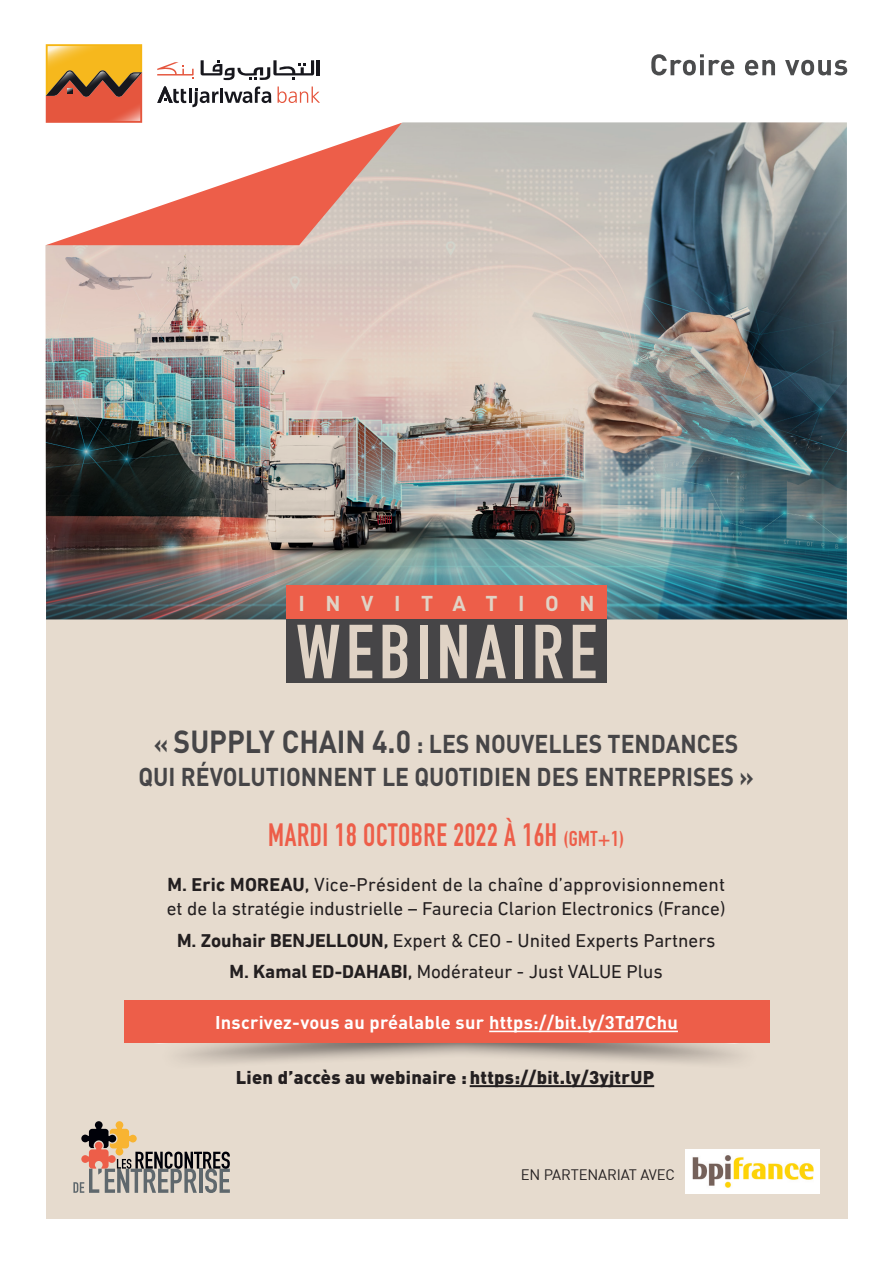
<style>
.page{position:relative;width:893px;height:1263px;background:#fff}
.page>*{position:absolute;margin:0;border:0;box-sizing:border-box;transform-origin:0 0}
.t1{font:700 75.15px "DIN Condensed";letter-spacing:.07em;color:#e0d3c5}
.t2{font:700 31.8px "DIN Condensed";letter-spacing:.02em;color:#ed5e49;scale:.9 1}
.t3{font:700 25.5px/33px "DIN";color:#464547;text-align:center;scale:.9 1}
.t4{font:700 21.15px "DIN";letter-spacing:.97em;color:#e0d3c5}
.t5{font:19.05px "DIN Next LT Arabic";color:#231f20}
.t6{font:700 18.3px "DIN";letter-spacing:.015em;color:#fff}
.t7{font:900 18.3px "DIN";letter-spacing:.015em;color:#231f20}
.t8{font:14.85px "DIN";letter-spacing:-.01em;color:#231f20}
.s1{font-size:31.5px}
.s2{font-size:21.15px}
.s3{font-weight:700}
.s4{font-weight:500}
</style>
<div class="page">
<div style="left:46px;top:619px;width:801px;height:600px;background:#e6dbce"></div>
<img style="left:45px;top:122px;width:802px;height:497px">
<svg style="left:651px;top:54px;width:83px;height:21px"></svg>
<svg style="left:745px;top:60px;width:30px;height:15px"></svg>
<svg style="left:785px;top:60px;width:62px;height:15px"></svg>
<svg style="left:73px;top:1121px;width:157px;height:72px"></svg>
<img style="left:685px;top:1149px;width:134px;height:44px">
<svg style="left:46px;top:44px;width:356px;height:201px"></svg>
<div style="left:286px;top:586px;width:321px;height:93px;background:#ed5e49"></div>
<div style="left:158px;top:1011px;width:603px;height:58px;background:#231f20;opacity:.75"></div>
<svg style="left:153px;top:1042px;width:587px;height:1px"></svg>
<div style="left:124px;top:1000px;width:645px;height:42px;background:#ed5e49"></div>
<hr style="left:470px;top:1085px;width:184px;height:2px;background:#231f20">
<hr style="left:489px;top:1030px;width:189px;height:2px;background:#fff">
<div style="left:286px;top:619px;width:321px;height:64px;background:#464547"></div>
<p class="t4" style="left:298px;top:589px;width:298px">INVITATION</p>
<p class="t1" style="left:296px;top:601px;width:302px">WEBINAIRE</p>
<p class="t3" style="left:138px;top:726px;width:685px">« <span class="s1">SUPPLY CHAIN 4.0</span> : LES NOUVELLES TENDANCES<br>QUI RÉVOLUTIONNENT LE QUOTIDIEN DES ENTREPRISES »</p>
<p class="t2" style="left:268px;top:813px;width:397px">MARDI 18 OCTOBRE 2022 À 16H <span class="s2">(GMT+1)</span></p>
<p class="t5" style="left:167px;top:874px;width:559px"><span class="s3">M. Eric MOREAU</span><span class="s4">,</span> Vice-Président de la chaîne d’approvisionnement</p>
<p class="t5" style="left:167px;top:897px;width:560px">et de la stratégie industrielle – Faurecia Clarion Electronics (France)</p>
<p class="t5" style="left:177px;top:929px;width:540px"><span class="s3">M. Zouhair BENJELLOUN,</span> Expert &amp; CEO - United Experts Partners</p>
<p class="t5" style="left:230px;top:961px;width:435px"><span class="s3">M. Kamal ED-DAHABI</span><span class="s4">,</span> Modérateur - Just VALUE Plus</p>
<p class="t6" style="left:215px;top:1010px;width:464px">Inscrivez-vous au préalable sur https://bit.ly/3Td7Chu</p>
<p class="t7" style="left:236px;top:1065px;width:420px">Lien d’accès au webinaire : https://bit.ly/3yjtrUP</p>
<p class="t8" style="left:521px;top:1165px;width:156px">EN PARTENARIAT AVEC</p>
</div>
